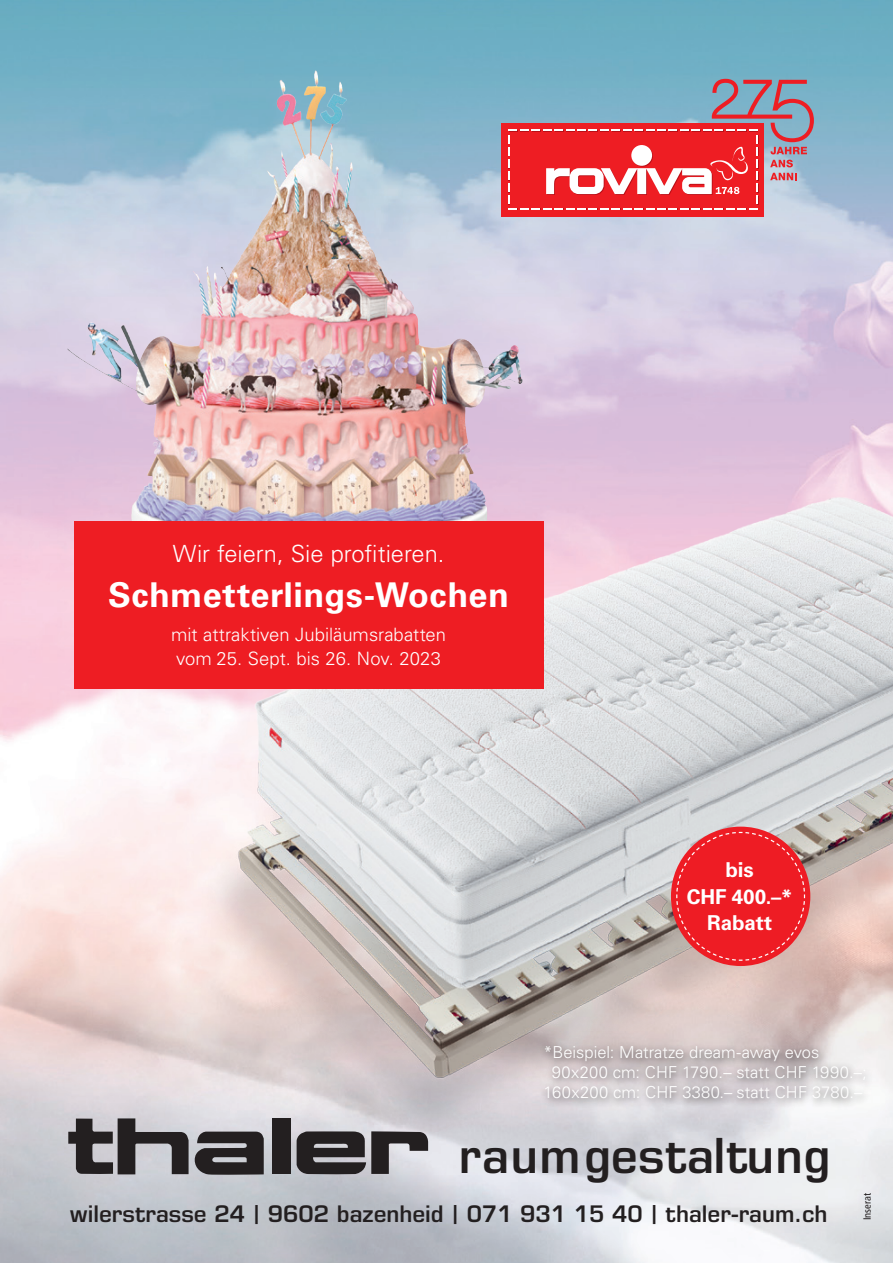
<style>
.page{position:relative;width:893px;height:1263px;background:#fff}
.page>*{position:absolute;margin:0;border:0;box-sizing:border-box;transform-origin:0 0}
.t1{font:600 48.6px "Eurostile LT Pro";letter-spacing:.01em;color:#231f20}
.t2{font:700 34.2px "Univers LT Std";letter-spacing:.01em;color:#fff}
.t3{font:300 23.7px "Univers LT Std";letter-spacing:-.005em;color:#fff}
.t4{font:600 22.95px "Eurostile LT Pro";color:#231f20}
.t5{font:700 20.55px/26.5px "Univers LT Std";letter-spacing:-.005em;color:#fff;text-align:center}
.t6{font:300 18.45px/23.7px "Univers LT Std";color:#fff}
.t7{font:300 16.5px "Univers LT Std";letter-spacing:.005em;color:#fff}
.t8{font:condensed 10.5px "Frutiger LT Std";color:#231f20}
</style>
<div class="page">
<img style="left:0;top:0;width:893px;height:1263px">
<div style="left:502px;top:123px;width:262px;height:93px;background:#ee1d23"></div>
<svg style="left:508px;top:79px;width:306px;height:131px"></svg>
<img style="left:99px;top:415px;width:794px;height:781px">
<img style="left:276px;top:71px;width:40px;height:89px">
<div style="left:74px;top:521px;width:470px;height:168px;background:#ee1d23"></div>
<div style="left:539px;top:1040px;width:335px;height:69px;background:#231f20;opacity:.8"></div>
<svg style="left:676px;top:831px;width:130px;height:130px;background:#e9353b"></svg>
<svg style="left:68px;top:1118px;width:121px;height:56px;background:#747275"></svg>
<div style="left:272px;top:1118px;width:18px;height:56px;background:#231f20"></div>
<svg style="left:297px;top:1131px;width:131px;height:43px;background:#605e60"></svg>
<svg style="left:195px;top:1131px;width:69px;height:44px;background:#464346"></svg>
<h3 class="t3" style="left:173px;top:540px;width:273px">Wir feiern, Sie profitieren.</h3>
<h2 class="t2" style="left:108px;top:575px;width:402px">Schmetterlings-Wochen</h2>
<p class="t6" style="left:171px;top:623px;width:276px">mit attraktiven Jubiläumsrabatten vom 25. Sept. bis 26. Nov. 2023</p>
<p class="t5" style="left:687px;top:857px;width:107px">bis<br>CHF 400.–*<br>Rabatt</p>
<p class="t7" style="left:544px;top:1042px;width:277px">*Beispiel: Matratze dream-away evos</p>
<p class="t7" style="left:552px;top:1062px;width:316px">90x200 cm: CHF 1790.– statt CHF 1990.–;</p>
<p class="t7" style="left:544px;top:1082px;width:320px">160x200 cm: CHF 3380.– statt CHF 3780.–</p>
<h1 class="t1" style="left:459px;top:1126px;width:373px">raumgestaltung</h1>
<h3 class="t4" style="left:70px;top:1199px;width:759px">wilerstrasse 24 | 9602 bazenheid | 071 931 15 40 | thaler-raum.ch</h3>
<p class="t8" style="left:861px;top:1220px;width:29px;rotate:-90deg">Inserat</p>
</div>
